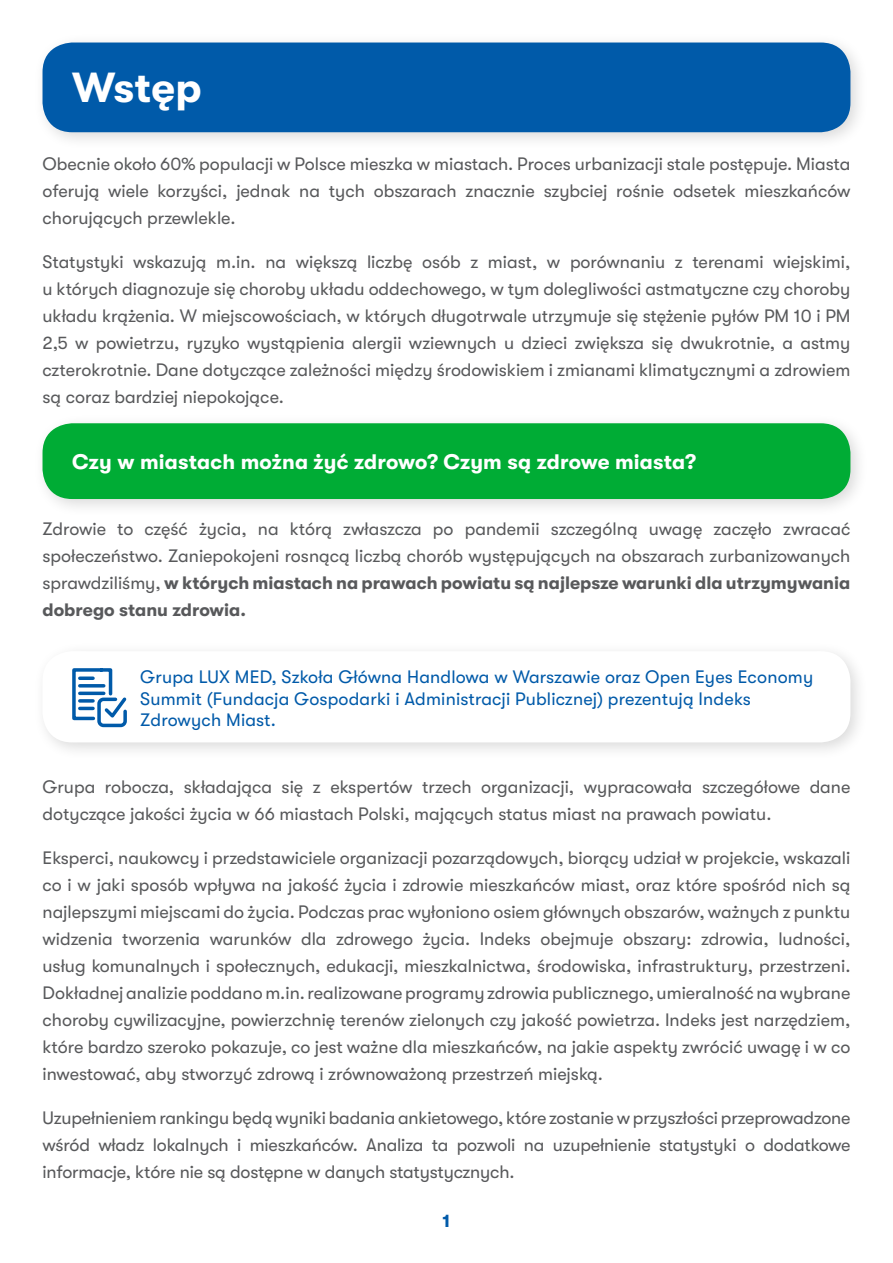
<style>
.page{position:relative;width:893px;height:1263px;background:#fff}
.page>*{position:absolute;margin:0;border:0;box-sizing:border-box;transform-origin:0 0}
.t1{font:700 42px "GT Walsheim";letter-spacing:.005em;color:#fff}
.t2{font:700 21px "GT Walsheim";letter-spacing:.01em;color:#fff}
.t3{font:18px/27px "GT Walsheim";color:#58595b;text-align:justify}
.t4{font:18px/21.6px "GT Walsheim";letter-spacing:.01em;color:#005aa9}
.t5{font:700 18px "GT Walsheim";color:#005aa9}
.s1{font-weight:700}
</style>
<div class="page">
<div style="left:33px;top:33px;width:836px;height:117px;background:#000;opacity:.15"></div>
<div style="left:43px;top:43px;width:807px;height:89px;background:#005aa9;border-radius:30px"></div>
<div style="left:33px;top:413px;width:836px;height:104px;background:#000;opacity:.15"></div>
<div style="left:43px;top:423px;width:807px;height:76px;background:#00ac35;border-radius:30px"></div>
<div style="left:33px;top:641px;width:836px;height:120px;background:#000;opacity:.15"></div>
<div style="left:43px;top:651px;width:807px;height:91px;background:#fff;border-radius:30px"></div>
<svg style="left:72px;top:668px;width:55px;height:60px"></svg>
<h1 class="t1" style="left:72px;top:64px;width:131px">Wstęp</h1>
<p class="t3" style="left:43px;top:150px;width:809px">Obecnie około 60% populacji w Polsce mieszka w miastach. Proces urbanizacji stale postępuje. Miasta oferują wiele korzyści, jednak na tych obszarach znacznie szybciej rośnie odsetek mieszkańców chorujących przewlekle.</p>
<p class="t3" style="left:43px;top:248px;width:809px">Statystyki wskazują m.in. na większą liczbę osób z miast, w porównaniu z terenami wiejskimi, u których diagnozuje się choroby układu oddechowego, w tym dolegliwości astmatyczne czy choroby układu krążenia. W miejscowościach, w których długotrwale utrzymuje się stężenie pyłów PM 10 i PM 2,5 w powietrzu, ryzyko wystąpienia alergii wziewnych u dzieci zwiększa się dwukrotnie, a astmy czterokrotnie. Dane dotyczące zależności między środowiskiem i zmianami klimatycznymi a zdrowiem są coraz bardziej niepokojące.</p>
<p class="t2" style="left:72px;top:450px;width:625px">Czy w miastach można żyć zdrowo? Czym są zdrowe miasta?</p>
<p class="t3" style="left:43px;top:516px;width:809px">Zdrowie to część życia, na którą zwłaszcza po pandemii szczególną uwagę zaczęło zwracać społeczeństwo. Zaniepokojeni rosnącą liczbą chorób występujących na obszarach zurbanizowanych sprawdziliśmy, <span class="s1">w których miastach na prawach powiatu są najlepsze warunki dla utrzymywania dobrego stanu zdrowia.</span></p>
<p class="t4" style="left:140px;top:666px;width:674px">Grupa LUX MED, Szkoła Główna Handlowa w Warszawie oraz Open Eyes Economy<br>Summit (Fundacja Gospodarki i Administracji Publicznej) prezentują Indeks<br>Zdrowych Miast.</p>
<p class="t3" style="left:43px;top:773px;width:809px">Grupa robocza, składająca się z ekspertów trzech organizacji, wypracowała szczegółowe dane dotyczące jakości życia w 66 miastach Polski, mających status miast na prawach powiatu.</p>
<p class="t3" style="left:43px;top:844px;width:809px">Eksperci, naukowcy i przedstawiciele organizacji pozarządowych, biorący udział w projekcie, wskazali co i w jaki sposób wpływa na jakość życia i zdrowie mieszkańców miast, oraz które spośród nich są najlepszymi miejscami do życia. Podczas prac wyłoniono osiem głównych obszarów, ważnych z punktu widzenia tworzenia warunków dla zdrowego życia. Indeks obejmuje obszary: zdrowia, ludności, usług komunalnych i społecznych, edukacji, mieszkalnictwa, środowiska, infrastruktury, przestrzeni.<br>Dokładnej analizie poddano m.in. realizowane programy zdrowia publicznego, umieralność na wybrane choroby cywilizacyjne, powierzchnię terenów zielonych czy jakość powietrza. Indeks jest narzędziem, które bardzo szeroko pokazuje, co jest ważne dla mieszkańców, na jakie aspekty zwrócić uwagę i w co inwestować, aby stworzyć zdrową i zrównoważoną przestrzeń miejską.</p>
<p class="t3" style="left:43px;top:1104px;width:809px">Uzupełnieniem rankingu będą wyniki badania ankietowego, które zostanie w przyszłości przeprowadzone wśród władz lokalnych i mieszkańców. Analiza ta pozwoli na uzupełnienie statystyki o dodatkowe informacje, które nie są dostępne w danych statystycznych.</p>
<p class="t5" style="left:443px;top:1211px;width:9px">1</p>
</div>
